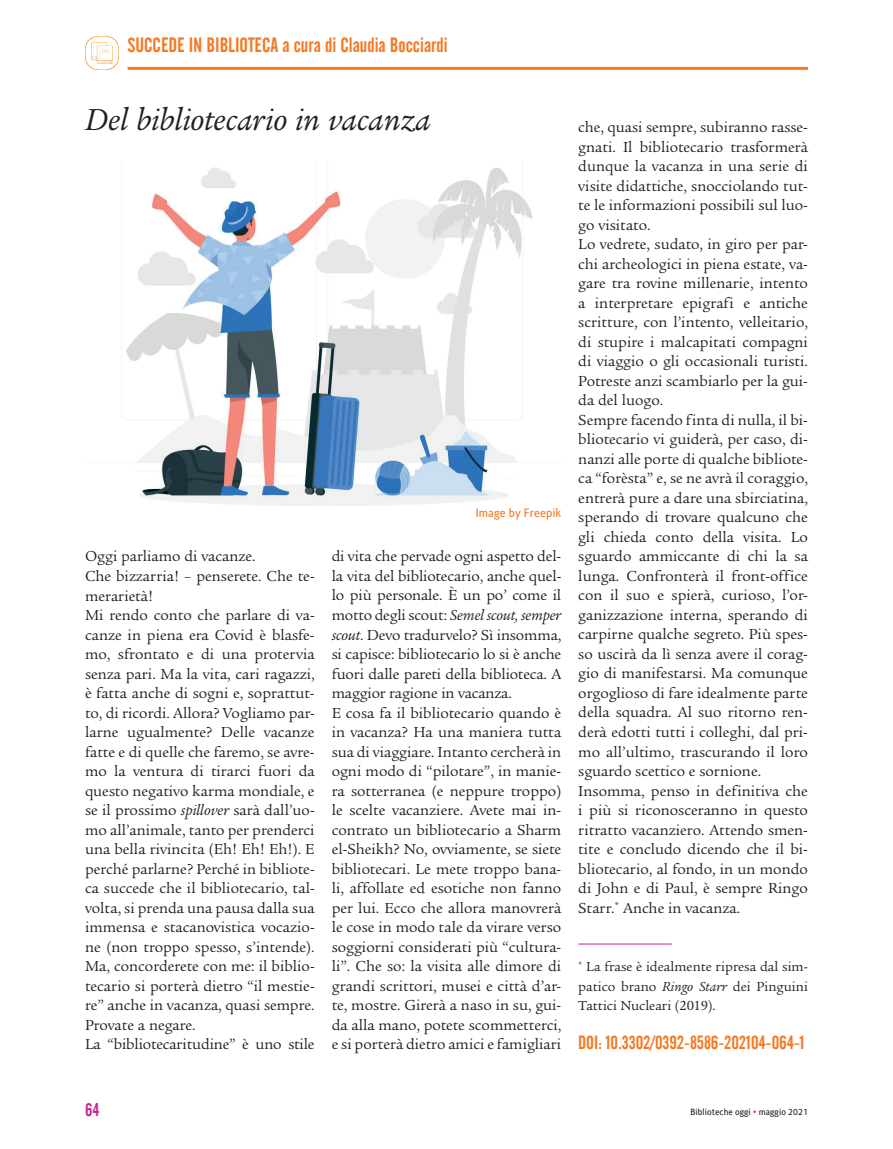
<style>
.page{position:relative;width:893px;height:1149px;background:#fff}
.page>*{position:absolute;margin:0;border:0;box-sizing:border-box;transform-origin:0 0}
.t1{font:italic 33px "Legacy Ser ITC";color:#231f20}
.t2{font:20.25px "Alternate Gothic No 2 BT";color:#f47921}
.t3{font:18.75px "Alternate Gothic No 2 BT";letter-spacing:-.005em;color:#f47921}
.t4{font:18px "Alternate Gothic No 2 BT";color:#c52691}
.t5{font:15.75px/19.5px "Legacy Ser ITC";color:#231f20}
.t6{font:14.25px/19.5px "Legacy Ser ITC";color:#231f20;text-align:justify}
.t7{font:12px "Alber";color:#f47921}
.t8{font:9px "Alber";color:#231f20}
.s1{font-style:italic}
.s2{color:#c52691}
</style>
<div class="page">
<hr style="left:128px;top:67px;width:680px;height:3px;background:#f47921">
<img style="left:85px;top:37px;width:33px;height:33px">
<hr style="left:578px;top:943px;width:94px;height:1px;background:#c52691">
<img style="left:122px;top:167px;width:411px;height:339px">
<p class="t2" style="left:128px;top:34px;width:322px">SUCCEDE IN BIBLIOTECA a cura di Claudia Bocciardi</p>
<h1 class="t1" style="left:85px;top:101px;width:347px">Del bibliotecario in vacanza</h1>
<p class="t7" style="left:476px;top:505px;width:87px">Image by Freepik</p>
<p class="t5" style="left:85px;top:546px;width:231px">Oggi parliamo di vacanze.<br>Che bizzarria! – penserete. Che te&shy;merarietà!<br>Mi rendo conto che parlare di va&shy;canze in piena era Covid è blasfe&shy;mo, sfrontato e di una protervia senza pari. Ma la vita, cari ragazzi, è fatta anche di sogni e, soprattut&shy;to, di ricordi. Allora? Vogliamo par&shy;larne ugualmente? Delle vacanze fatte e di quelle che faremo, se avre&shy;mo la ventura di tirarci fuori da questo negativo karma mondiale, e se il prossimo <span class="s1">spillover</span> sarà dall’uo&shy;mo all’animale, tanto per prenderci una bella rivincita (Eh! Eh! Eh!). E perché parlarne? Perché in bibliote&shy;ca succede che il bibliotecario, tal&shy;volta, si prenda una pausa dalla sua immensa e stacanovistica vocazio&shy;ne (non troppo spesso, s’intende).<br>Ma, concorderete con me: il biblio&shy;tecario si porterà dietro “il mestie&shy;re” anche in vacanza, quasi sempre.<br>Provate a negare.<br>La “bibliotecaritudine” è uno stile</p>
<p class="t5" style="left:332px;top:546px;width:231px">di vita che pervade ogni aspetto del&shy;la vita del bibliotecario, anche quel&shy;lo più personale. È un po’ come il motto degli scout: <span class="s1">Semel scout, semper scout</span>. Devo tradurvelo? Sì insomma, si capisce: bibliotecario lo si è anche fuori dalle pareti della biblioteca. A maggior ragione in vacanza.<br>E cosa fa il bibliotecario quando è in vacanza? Ha una maniera tutta sua di viaggiare. Intanto cercherà in ogni modo di “pilotare”, in manie&shy;ra sotterranea (e neppure troppo) le scelte vacanziere. Avete mai in&shy;contrato un bibliotecario a Sharm el-Sheikh? No, ovviamente, se siete bibliotecari. Le mete troppo bana&shy;li, affollate ed esotiche non fanno per lui. Ecco che allora manovrerà le cose in modo tale da virare verso soggiorni considerati più “cultura&shy;li”. Che so: la visita alle dimore di grandi scrittori, musei e città d’ar&shy;te, mostre. Girerà a naso in su, gui&shy;da alla mano, potete scommetterci, e si porterà dietro amici e famigliari</p>
<p class="t5" style="left:578px;top:117px;width:231px">che, quasi sempre, subiranno rasse&shy;gnati. Il bibliotecario trasformerà dunque la vacanza in una serie di visite didattiche, snocciolando tut&shy;te le informazioni possibili sul luo&shy;go visitato.<br>Lo vedrete, sudato, in giro per par&shy;chi archeologici in piena estate, va&shy;gare tra rovine millenarie, intento a interpretare epigrafi e antiche scritture, con l’intento, velleitario, di stupire i malcapitati compagni di viaggio o gli occasionali turisti.<br>Potreste anzi scambiarlo per la gui&shy;da del luogo.<br>Sempre facendo finta di nulla, il bi&shy;bliotecario vi guiderà, per caso, di&shy;nanzi alle porte di qualche bibliote&shy;ca “forèsta” e, se ne avrà il coraggio, entrerà pure a dare una sbirciatina, sperando di trovare qualcuno che gli chieda conto della visita. Lo sguardo ammiccante di chi la sa lunga. Confronterà il front-office con il suo e spierà, curioso, l’or&shy;ganizzazione interna, sperando di carpirne qualche segreto. Più spes&shy;so uscirà da lì senza avere il corag&shy;gio di manifestarsi. Ma comunque orgoglioso di fare idealmente parte della squadra. Al suo ritorno ren&shy;derà edotti tutti i colleghi, dal pri&shy;mo all’ultimo, trascurando il loro sguardo scettico e sornione.<br>Insomma, penso in definitiva che i più si riconosceranno in questo ritratto vacanziero. Attendo smen&shy;tite e concludo dicendo che il bi&shy;bliotecario, al fondo, in un mondo di John e di Paul, è sempre Ringo Starr.<sup>*</sup> Anche in vacanza.</p>
<p class="t6" style="left:578px;top:956px;width:231px"><sup>*</sup> La frase è idealmente ripresa dal sim&shy;patico brano <span class="s1">Ringo Starr</span> dei Pinguini Tattici Nucleari (2019).</p>
<p class="t3" style="left:578px;top:1032px;width:228px">DOI: 10.3302/0392-8586-202104-064-1</p>
<p class="t4" style="left:85px;top:1099px;width:16px">64</p>
<p class="t8" style="left:691px;top:1106px;width:119px">Biblioteche oggi <span class="s2">•</span> maggio 2021</p>
</div>
